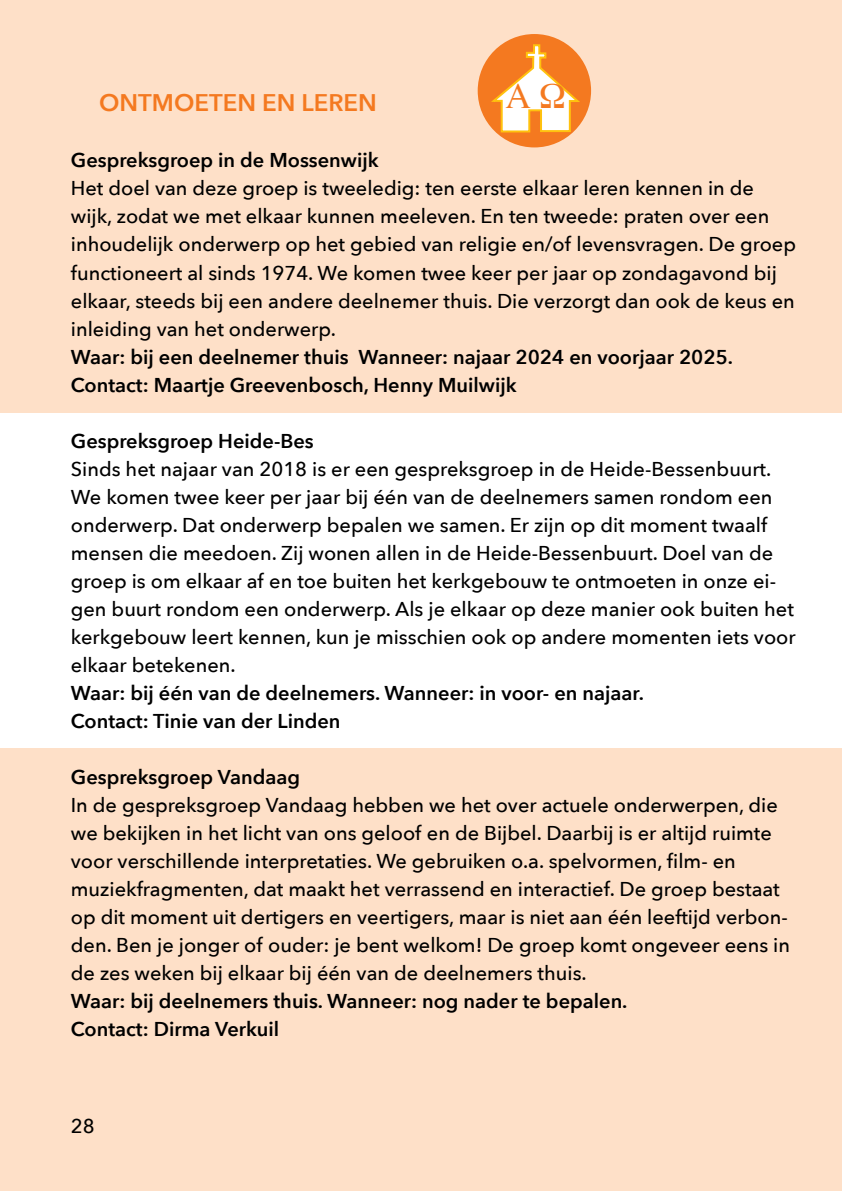
<style>
.page{position:relative;width:842px;height:1191px;background:#fff}
.page>*{position:absolute;margin:0;border:0;box-sizing:border-box;transform-origin:0 0}
.t1{font:35.4px "Times";color:#f47920}
.t2{font:600 24px "Avenir Next";color:#f47920}
.t3{font:500 20px/28px "Avenir Next";color:#000}
.t4{font:600 20px/28px "Avenir Next";color:#000}
</style>
<div class="page">
<div style="left:0;top:748px;width:842px;height:443px;background:#fee0c8"></div>
<div style="left:0;top:0;width:842px;height:412px;background:#fee0c8"></div>
<div style="left:478px;top:34px;width:113px;height:113px;background:#f47920;border-radius:50%"></div>
<svg style="left:491px;top:43px;width:92px;height:90px"></svg>
<p class="t2" style="left:99px;top:82px;width:279px">ONTMOETEN EN LEREN</p>
<h1 class="t1" style="left:505px;top:63px;width:61px">A Ω</h1>
<p class="t4" style="left:71px;top:146px;width:309px">Gespreksgroep in de Mossenwijk</p>
<p class="t3" style="left:71px;top:174px;width:727px">Het doel van deze groep is tweeledig: ten eerste elkaar leren kennen in de wijk, zodat we met elkaar kunnen meeleven. En ten tweede: praten over een inhoudelijk onderwerp op het gebied van religie en/of levensvragen. De groep functioneert al sinds 1974. We komen twee keer per jaar op zondagavond bij elkaar, steeds bij een andere deelnemer thuis. Die verzorgt dan ook de keus en inleiding van het onderwerp.</p>
<p class="t4" style="left:71px;top:342px;width:664px">Waar: bij een deelnemer thuis Wanneer: najaar 2024 en voorjaar 2025.<br>Contact: Maartje Greevenbosch, Henny Muilwijk</p>
<p class="t4" style="left:71px;top:426px;width:244px">Gespreksgroep Heide-Bes</p>
<p class="t3" style="left:71px;top:454px;width:726px">Sinds het najaar van 2018 is er een gespreksgroep in de Heide-Bessenbuurt.<br>We komen twee keer per jaar bij één van de deelnemers samen rondom een onderwerp. Dat onderwerp bepalen we samen. Er zijn op dit moment twaalf mensen die meedoen. Zij wonen allen in de Heide-Bessenbuurt. Doel van de groep is om elkaar af en toe buiten het kerkgebouw te ontmoeten in onze ei&shy;gen buurt rondom een onderwerp. Als je elkaar op deze manier ook buiten het kerkgebouw leert kennen, kun je misschien ook op andere momenten iets voor elkaar betekenen.</p>
<p class="t4" style="left:71px;top:678px;width:575px">Waar: bij één van de deelnemers. Wanneer: in voor- en najaar.<br>Contact: Tinie van der Linden</p>
<p class="t4" style="left:71px;top:762px;width:231px">Gespreksgroep Vandaag</p>
<p class="t3" style="left:71px;top:790px;width:721px">In de gespreksgroep Vandaag hebben we het over actuele onderwerpen, die we bekijken in het licht van ons geloof en de Bijbel. Daarbij is er altijd ruimte voor verschillende interpretaties. We gebruiken o.a. spelvormen, film- en muziekfragmenten, dat maakt het verrassend en interactief. De groep bestaat op dit moment uit dertigers en veertigers, maar is niet aan één leeftijd verbon&shy;den. Ben je jonger of ouder: je bent welkom! De groep komt ongeveer eens in de zes weken bij elkaar bij één van de deelnemers thuis.</p>
<p class="t4" style="left:71px;top:986px;width:558px">Waar: bij deelnemers thuis. Wanneer: nog nader te bepalen.<br>Contact: Dirma Verkuil</p>
<p class="t3" style="left:71px;top:1111px;width:25px">28</p>
</div>
